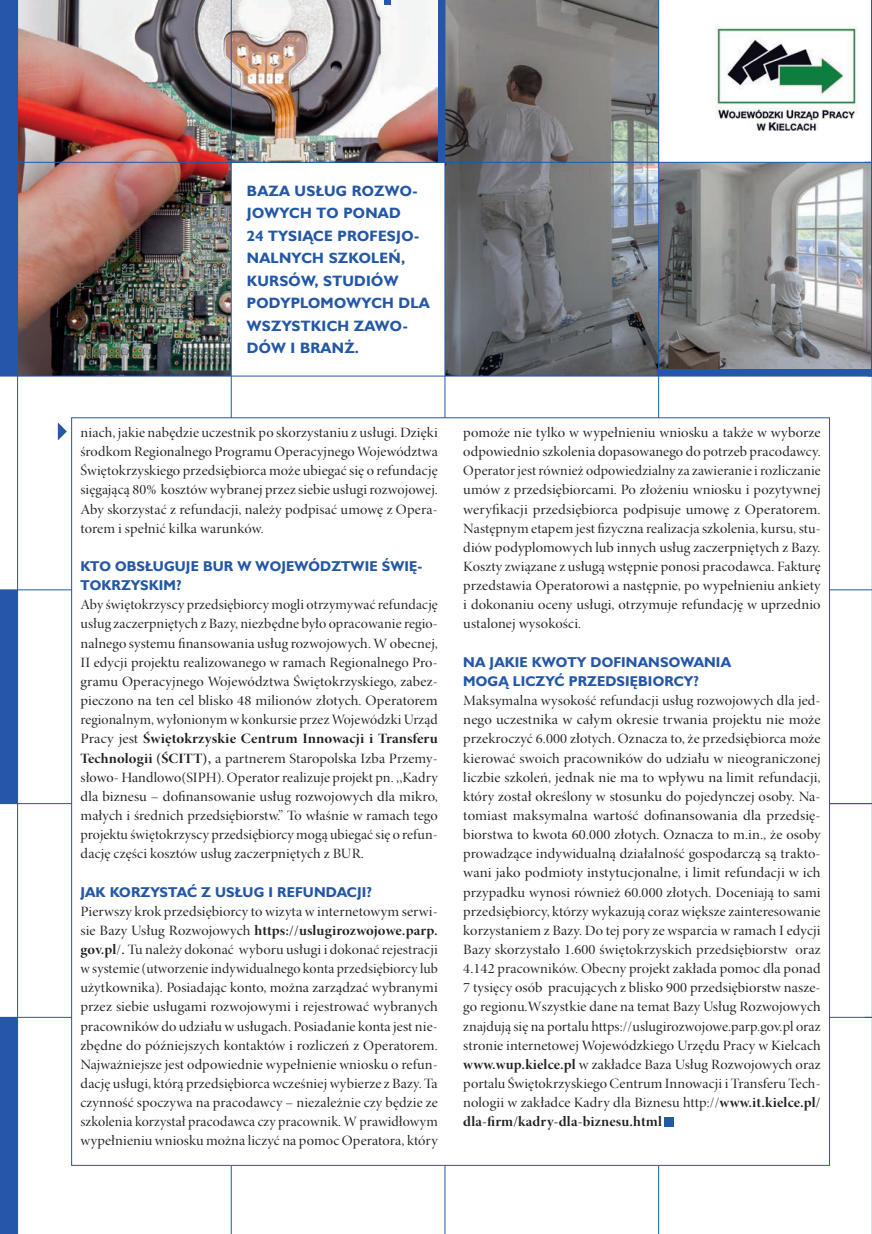
<style>
.page{position:relative;width:872px;height:1234px;background:#fff}
.page>*{position:absolute;margin:0;border:0;box-sizing:border-box;transform-origin:0 0}
.t1{font:700 15px/22.5px "Humanst 521 EUX";letter-spacing:.02em;color:#2457a7}
.t2{font:14.25px/19.2px "Minion Pro Disp";letter-spacing:.01em;color:#231f20;scale:1.06 1}
.t3{font:14.25px/19.2px "Minion Pro Disp";letter-spacing:.01em;color:#231f20;scale:1.04 1}
.t4{font:14.25px/19.2px "Minion Pro Disp";letter-spacing:.01em;color:#231f20;text-align:justify;scale:1.07 1}
.s1{font-family:"Humanst 521 EUX";font-weight:700;color:#2457a7}
.s2{font-family:"Minion Pro Bold Disp"}
.s3{font-family:"Minion Pro"}
</style>
<div class="page">
<img style="left:659px;top:163px;width:212px;height:206px">
<img style="left:445px;top:0;width:213px;height:375px">
<img style="left:18px;top:163px;width:212px;height:212px">
<img style="left:18px;top:0;width:421px;height:162px">
<hr style="left:0;top:1016px;width:872px;height:1px;background:#2457a7">
<hr style="left:0;top:803px;width:872px;height:1px;background:#2457a7">
<hr style="left:0;top:589px;width:872px;height:1px;background:#2457a7">
<hr style="left:0;top:375px;width:872px;height:1px;background:#2457a7">
<hr style="left:0;top:162px;width:872px;height:1px;background:#2457a7">
<hr style="left:658px;top:0;width:1px;height:1233px;background:#2457a7">
<hr style="left:444px;top:0;width:1px;height:1233px;background:#2457a7">
<hr style="left:231px;top:0;width:1px;height:1233px;background:#2457a7">
<hr style="left:17px;top:0;width:1px;height:1233px;background:#2457a7">
<hr style="left:871px;top:0;width:1px;height:1233px;background:#2457a7">
<svg style="left:384px;top:0;width:6px;height:4px"></svg>
<div style="left:658px;top:369px;width:214px;height:6px;background:#2457a7"></div>
<div style="left:439px;top:0;width:6px;height:162px;background:#2457a7"></div>
<div style="left:72px;top:417px;width:757px;height:748px;background:#fff"></div>
<div style="left:665px;top:1116px;width:9px;height:9px;background:#2457a7"></div>
<img style="left:715px;top:27px;width:143px;height:104px">
<div style="left:0;top:0;width:18px;height:376px;background:#2457a7"></div>
<div style="left:0;top:589px;width:18px;height:214px;background:#2457a7"></div>
<div style="left:0;top:1017px;width:18px;height:216px;background:#2457a7"></div>
<svg style="left:58px;top:422px;width:9px;height:18px"></svg>
<p class="t1" style="left:247px;top:179px;width:184px">BAZA USŁUG ROZWO-<br>JOWYCH TO PONAD<br>24 TYSIĄCE PROFESJO-<br>NALNYCH SZKOLEŃ,<br>KURSÓW, STUDIÓW<br>PODYPLOMOWYCH DLA<br>WSZYSTKICH ZAWO-<br>DÓW I BRANŻ.</p>
<p class="t2" style="left:80px;top:423px;width:338px;text-align:justify">niach, jakie nabędzie uczestnik po skorzystaniu z usługi. Dzięki środkom Regionalnego Programu Operacyjnego Województwa Świętokrzyskiego przedsiębiorca może ubiegać się o refundację sięgającą 80% kosztów wybranej przez siebie usługi rozwojowej.<br>Aby skorzystać z refundacji, należy podpisać umowę z Opera&shy;torem i spełnić kilka warunków.</p>
<p class="t3" style="left:80px;top:557px;width:345px"><span class="s1">KTO OBSŁUGUJE BUR W WOJEWÓDZTWIE ŚWIĘ-TOKRZYSKIM?<br></span>Aby świętokrzyscy przedsiębiorcy mogli otrzymywać refundację usług zaczerpniętych z Bazy, niezbędne było opracowanie regio&shy;nalnego systemu finansowania usług rozwojowych. W obecnej, II edycji projektu realizowanego w ramach Regionalnego Pro&shy;gramu Operacyjnego Województwa Świętokrzyskiego, zabez&shy;pieczono na ten cel blisko 48 milionów złotych. Operatorem regionalnym, wyłonionym w konkursie przez Wojewódzki Urząd Pracy jest <span class="s2">Świętokrzyskie Centrum Innowacji i Transferu Technologii (ŚCITT),</span> a partnerem Staropolska Izba Przemy&shy;słowo- Handlowo(SIPH). Operator realizuje projekt pn. ,,Kadry dla biznesu – dofinansowanie usług rozwojowych dla mikro, małych i średnich przedsiębiorstw.’’ To właśnie w ramach tego projektu świętokrzyscy przedsiębiorcy mogą ubiegać się o refun&shy;dację części kosztów usług zaczerpniętych z BUR.</p>
<p class="t2" style="left:80px;top:882px;width:338px"><span class="s1">JAK KORZYSTAĆ Z USŁUG I REFUNDACJI?<br></span>Pierwszy krok przedsiębiorcy to wizyta w internetowym serwi&shy;sie Bazy Usług Rozwojowych <span class="s2">https://uslugirozwojowe.parp. gov.pl</span>/<span class="s3">.</span> Tu należy dokonać wyboru usługi i dokonać rejestracji w systemie (utworzenie indywidualnego konta przedsiębiorcy lub użytkownika). Posiadając konto, można zarządzać wybranymi przez siebie usługami rozwojowymi i rejestrować wybranych pracowników do udziału w usługach. Posiadanie konta jest nie&shy;zbędne do późniejszych kontaktów i rozliczeń z Operatorem.<br>Najważniejsze jest odpowiednie wypełnienie wniosku o refun&shy;dację usługi, którą przedsiębiorca wcześniej wybierze z Bazy. Ta czynność spoczywa na pracodawcy – niezależnie czy będzie ze szkolenia korzystał pracodawca czy pracownik. W prawidłowym wypełnieniu wniosku można liczyć na pomoc Operatora, który</p>
<p class="t4" style="left:463px;top:423px;width:335px">pomoże nie tylko w wypełnieniu wniosku a także w wyborze odpowiednio szkolenia dopasowanego do potrzeb pracodawcy.<br>Operator jest również odpowiedzialny za zawieranie irozliczanie umów z przedsiębiorcami. Po złożeniu wniosku i pozytywnej weryfikacji przedsiębiorca podpisuje umowę z Operatorem.<br>Następnym etapem jest fizyczna realizacja szkolenia, kursu, stu&shy;diów podyplomowych lub innych usług zaczerpniętych z Bazy.<br>Koszty związane z usługą wstępnie ponosi pracodawca. Fakturę przedstawia Operatorowi a następnie, po wypełnieniu ankiety i dokonaniu oceny usługi, otrzymuje refundację w uprzednio ustalonej wysokości.</p>
<p class="t2" style="left:463px;top:653px;width:338px"><span class="s1">NA JAKIE KWOTY DOFINANSOWANIA<br>MOGĄ LICZYĆ PRZEDSIĘBIORCY?<br></span>Maksymalna wysokość refundacji usług rozwojowych dla jed&shy;nego uczestnika w całym okresie trwania projektu nie może przekroczyć 6.000 złotych. Oznacza to, że przedsiębiorca może kierować swoich pracowników do udziału w nieograniczonej liczbie szkoleń, jednak nie ma to wpływu na limit refundacji, który został określony w stosunku do pojedynczej osoby. Na&shy;tomiast maksymalna wartość dofinansowania dla przedsię&shy;biorstwa to kwota 60.000 złotych. Oznacza to m.in., że osoby prowadzące indywidualną działalność gospodarczą są trakto&shy;wani jako podmioty instytucjonalne, i limit refundacji w ich przypadku wynosi również 60.000 złotych. Doceniają to sami przedsiębiorcy, którzy wykazują coraz większe zainteresowanie korzystaniem z Bazy. Do tej pory ze wsparcia w ramach I edycji Bazy skorzystało 1.600 świętokrzyskich przedsiębiorstw oraz 4.142 pracowników. Obecny projekt zakłada pomoc dla ponad 7 tysięcy osób pracujących z blisko 900 przedsiębiorstw nasze&shy;go regionu.Wszystkie dane na temat Bazy Usług Rozwojowych znajdują się na portalu https://uslugirozwojowe.parp.gov.pl oraz stronie internetowej Wojewódzkiego Urzędu Pracy w Kielcach <span class="s2">www.wup.kielce.pl</span> w zakładce Baza Usług Rozwojowych oraz portalu Świętokrzyskiego Centrum Innowacji i Transferu Tech&shy;nologii w zakładce Kadry dla Biznesu http://<span class="s2">www.it.kielce.pl/ dla-firm/kadry-dla-biznesu.html</span></p>
</div>
